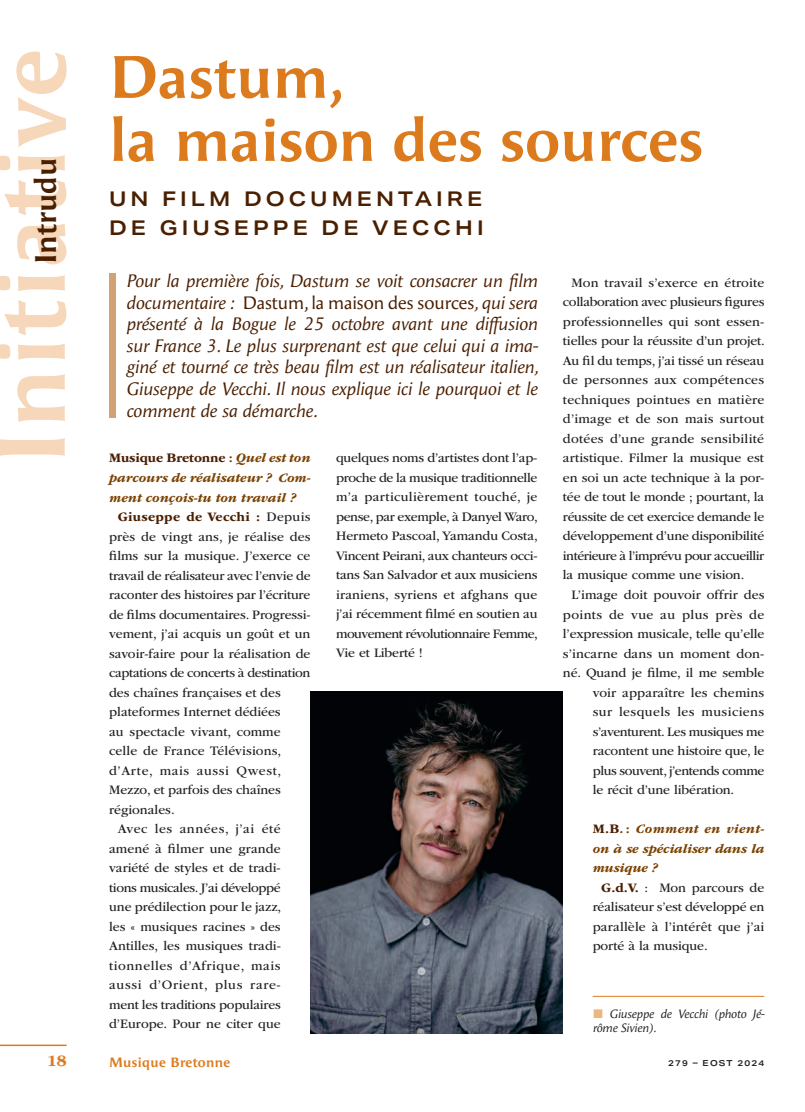
<style>
.page{position:relative;width:805px;height:1112px;background:#fff}
.page>*{position:absolute;margin:0;border:0;box-sizing:border-box;transform-origin:0 0}
.t1{font:700 96px "Angie Sans Std";letter-spacing:.025em;color:#f6d7ba}
.t2{font:700 60px/63px "Angie Sans Std";color:#dc7b1e}
.t3{font:700 30px "Angie Sans Std";color:#4a1f00}
.t4{font:600 20.25px/28.5px "Aktiv Grotesk Ex";letter-spacing:.2em;color:#4a1f00}
.t5{font:italic 18px/21.6px "Angie Sans Std";letter-spacing:-.005em;color:#4a1f00;text-align:justify}
.t6{font:700 16.5px "ITC Garamond Std";color:#dc7b1e}
.t7{font:13.5px/19.5px "ITC Garamond Std";color:#231f20;text-align:justify}
.t8{font:italic 700 13.5px/19.5px "ITC Garamond Std";color:#7b4100;text-align:justify}
.t9{font:13.5px "ITC Garamond Std";letter-spacing:-.025em;color:#231f20}
.t10{font:13.5px "ITC Garamond Std";letter-spacing:.03em;color:#231f20}
.t11{font:13.5px "ITC Garamond Std";letter-spacing:.04em;color:#231f20}
.t12{font:13.5px "ITC Garamond Std";letter-spacing:-.02em;color:#231f20}
.t13{font:13.5px "ITC Garamond Std";letter-spacing:-.03em;color:#231f20}
.t14{font:700 13.5px "ITC Garamond Std";letter-spacing:.02em;color:#4a1f00}
.t15{font:13.5px "ITC Garamond Std";letter-spacing:.05em;color:#231f20}
.t16{font:13.5px "ITC Garamond Std";letter-spacing:.045em;color:#231f20}
.t17{font:700 13.5px "Angie Sans Std";letter-spacing:.025em;color:#dc7b1e}
.t18{font:italic 12px/14.4px "Angie Sans Std";letter-spacing:-.005em;color:#231f20}
.t19{font:600 8.25px "Aktiv Grotesk Ex";letter-spacing:.15em;color:#231f20}
.s1{font-style:normal}
.s2{font-style:normal;color:#4a1f00}
.s3{font-weight:700;color:#4a1f00}
.s4{font-weight:400;color:#231f20}
</style>
<div class="page">
<hr style="left:0;top:1044px;width:67px;height:1px;background:#dc7b1e">
<div style="left:109px;top:273px;width:6px;height:145px;background:#d2a174"></div>
<hr style="left:592px;top:995px;width:172px;height:1px;background:#dc7b1e">
<img style="left:310px;top:691px;width:253px;height:342px">
<h1 class="t1" style="left:-23px;top:464px;width:417px;rotate:-90deg">Initiative</h1>
<h3 class="t3" style="left:29px;top:264px;width:108px;rotate:-90deg">Intrudu</h3>
<h2 class="t2" style="left:109px;top:46px;width:596px">Dastum,<br>la maison des sources</h2>
<h3 class="t4" style="left:109px;top:185px;width:376px">UN FILM DOCUMENTAIRE<br>DE GIUSEPPE DE VECCHI</h3>
<p class="t5" style="left:126px;top:270px;width:414px">Pour la première fois, Dastum se voit consacrer un film documentaire : <span class="s1">Dastum, la maison des sources</span>, qui sera présenté à la Bogue le 25 octobre avant une diffusion sur France 3. Le plus surprenant est que celui qui a ima&shy;giné et tourné ce très beau film est un réalisateur italien, Giuseppe de Vecchi. Il nous explique ici le pourquoi et le comment de sa démarche.</p>
<p class="t7" style="left:563px;top:273px;width:203px;text-indent:9px">Mon travail s’exerce en étroite collaboration avec plusieurs figures professionnelles qui sont essen&shy;tielles pour la réussite d’un projet.<br>Au fil du temps, j’ai tissé un réseau de personnes aux compétences techniques pointues en matière d’image et de son mais surtout dotées d’une grande sensibilité artistique. Filmer la musique est en soi un acte technique à la por&shy;tée de tout le monde ; pourtant, la réussite de cet exercice demande le développement d’une disponibilité intérieure à l’imprévu pour accueillir la musique comme une vision.</p>
<p class="t7" style="left:571px;top:585px;width:194px">L’image doit pouvoir offrir des</p>
<p class="t10" style="left:563px;top:606px;width:203px">points de vue au plus près de</p>
<p class="t7" style="left:563px;top:624px;width:203px">l’expression musicale, telle qu’elle</p>
<p class="t7" style="left:563px;top:643px;width:203px">s’incarne dans un moment don-</p>
<p class="t7" style="left:563px;top:663px;width:203px">né. Quand je filme, il me semble</p>
<p class="t7" style="left:592px;top:682px;width:173px">voir apparaître les chemins</p>
<p class="t10" style="left:592px;top:704px;width:173px">sur lesquels les musiciens</p>
<p class="t9" style="left:592px;top:723px;width:173px">s’aventurent. Les musiques me</p>
<p class="t7" style="left:592px;top:741px;width:173px">racontent une histoire que, le</p>
<p class="t13" style="left:592px;top:762px;width:173px">plus souvent, j’entends comme</p>
<p class="t7" style="left:592px;top:780px;width:143px">le récit d’une libération.</p>
<p class="t8" style="left:592px;top:818px;width:173px"><span class="s2">M.B</span>. <span class="s1">:</span> Comment en vient&shy;on à se spécialiser dans la musique ?</p>
<p class="t7" style="left:592px;top:877px;width:173px;text-indent:9px"><span class="s3">G.d.V.</span> : Mon parcours de réalisateur s’est développé en parallèle à l’intérêt que j’ai porté à la musique.</p>
<p class="t7" style="left:336px;top:448px;width:203px">quelques noms d’artistes dont l’ap&shy;proche de la musique traditionnelle m’a particulièrement touché, je pense, par exemple, à Danyel Waro, Hermeto Pascoal, Yamandu Costa, Vincent Peirani, aux chanteurs occi&shy;tans San Salvador et aux musiciens iraniens, syriens et afghans que j’ai récemment filmé en soutien au mouvement révolutionnaire Femme, Vie et Liberté !</p>
<p class="t8" style="left:109px;top:448px;width:203px"><span class="s2">Musique Bretonne</span> <span class="s1">:</span> Quel est ton parcours de réalisateur ? Com&shy;ment conçois-tu ton travail ?</p>
<p class="t14" style="left:118px;top:509px;width:194px">Giuseppe de Vecchi : <span class="s4">Depuis</span></p>
<p class="t7" style="left:109px;top:526px;width:203px">près de vingt ans, je réalise des</p>
<p class="t7" style="left:109px;top:546px;width:203px">films sur la musique. J’exerce ce</p>
<p class="t12" style="left:109px;top:567px;width:203px">travail de réalisateur avec l’envie de</p>
<p class="t7" style="left:109px;top:585px;width:203px">raconter des histoires par l’écriture</p>
<p class="t7" style="left:109px;top:604px;width:203px">de films documentaires. Progressi-</p>
<p class="t7" style="left:109px;top:624px;width:203px">vement, j’ai acquis un goût et un</p>
<p class="t7" style="left:109px;top:643px;width:203px">savoir-faire pour la réalisation de</p>
<p class="t9" style="left:109px;top:665px;width:203px">captations de concerts à destination</p>
<p class="t7" style="left:109px;top:682px;width:173px">des chaînes françaises et des</p>
<p class="t7" style="left:109px;top:702px;width:173px">plateformes Internet dédiées</p>
<p class="t7" style="left:109px;top:721px;width:173px">au spectacle vivant, comme</p>
<p class="t7" style="left:109px;top:741px;width:173px">celle de France Télévisions,</p>
<p class="t16" style="left:109px;top:762px;width:174px">d’Arte, mais aussi Qwest,</p>
<p class="t7" style="left:109px;top:780px;width:173px">Mezzo, et parfois des chaînes</p>
<p class="t7" style="left:109px;top:799px;width:67px">régionales.</p>
<p class="t11" style="left:118px;top:821px;width:165px">Avec les années, j’ai été</p>
<p class="t7" style="left:109px;top:838px;width:173px">amené à filmer une grande</p>
<p class="t7" style="left:109px;top:858px;width:173px">variété de styles et de tradi-</p>
<p class="t9" style="left:109px;top:879px;width:173px">tions musicales. J’ai développé</p>
<p class="t7" style="left:109px;top:897px;width:174px">une prédilection pour le jazz,</p>
<p class="t7" style="left:109px;top:916px;width:173px">les « musiques racines » des</p>
<p class="t7" style="left:109px;top:936px;width:173px">Antilles, les musiques tradi-</p>
<p class="t11" style="left:109px;top:957px;width:173px">tionnelles d’Afrique, mais</p>
<p class="t15" style="left:109px;top:977px;width:173px">aussi d’Orient, plus rare-</p>
<p class="t7" style="left:109px;top:994px;width:173px">ment les traditions populaires</p>
<p class="t7" style="left:109px;top:1014px;width:173px">d’Europe. Pour ne citer que</p>
<p class="t18" style="left:592px;top:1006px;width:174px;text-indent:17px">Giuseppe de Vecchi (photo Jé&shy;rôme Sivien).</p>
<p class="t6" style="left:47px;top:1051px;width:21px">18</p>
<p class="t17" style="left:109px;top:1053px;width:123px">Musique Bretonne</p>
<p class="t19" style="left:668px;top:1058px;width:98px">279 – EOST 2024</p>
</div>
